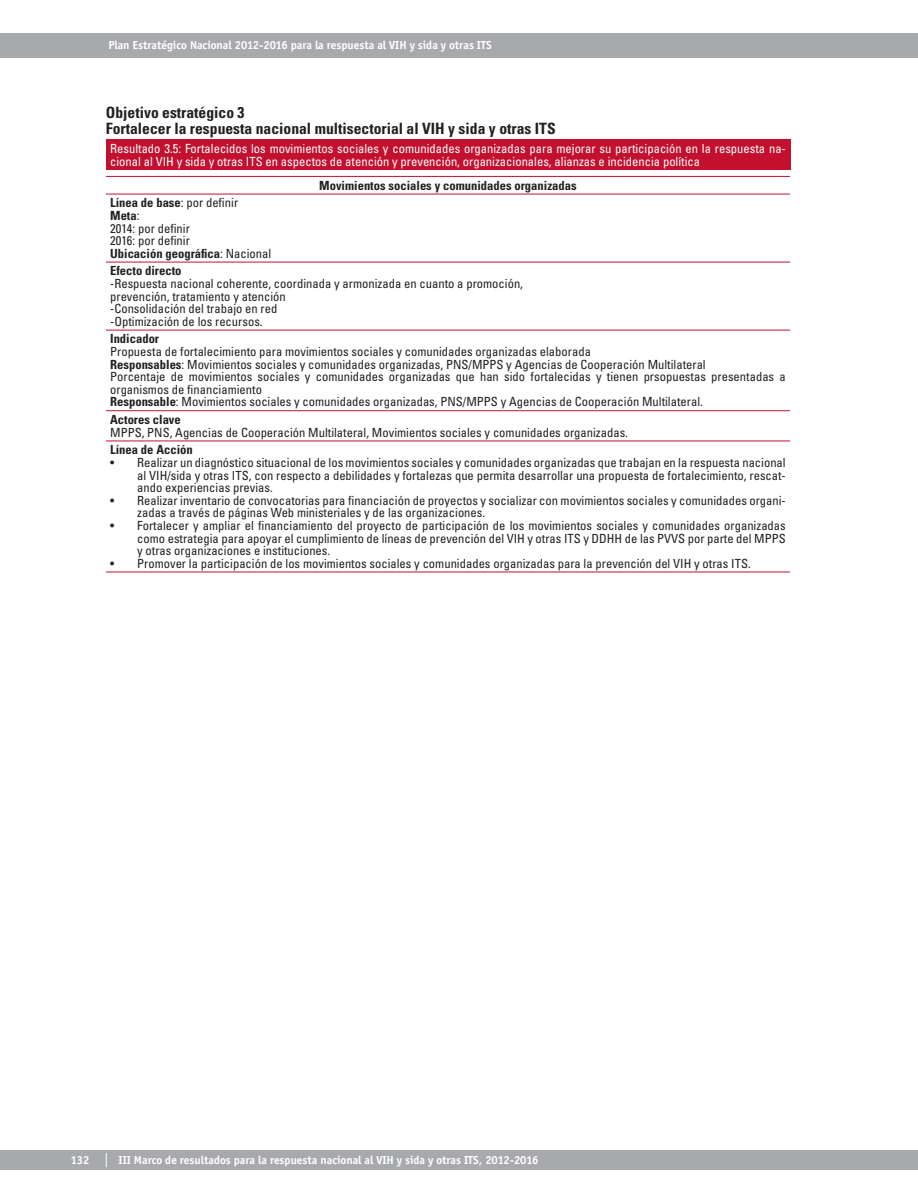
<style>
.page{position:relative;width:918px;height:1188px;background:#fff}
.page>*{position:absolute;margin:0;border:0;box-sizing:border-box;transform-origin:0 0}
.titulo_2{font:700 condensed 15.6px "Univers LT Std";color:#231f20}
.TEXTO_CELDA{font:condensed 12.6px/12.6px "Univers LT Std";color:#231f20}
.Cabezl{font:condensed 12.6px/12.6px "Univers LT Std";color:#fff}
.TEXTO_CELDA-2{font:700 condensed 12.6px "Univers LT Std";color:#231f20}
.t1{font:700 12px "Officina Sans";color:#fff}
.s1{font-weight:400}
.s2{font-weight:700}
</style>
<div class="page">
<div style="left:0;top:33px;width:918px;height:24px;background:#a8a9ad"></div>
<div style="left:0;top:1150px;width:918px;height:20px;background:#a8a9ad"></div>
<svg style="left:106px;top:1153px;width:1px;height:14px"></svg>
<div style="left:106px;top:140px;width:684px;height:30px;background:#c3102f"></div>
<hr style="left:106px;top:176px;width:684px;height:1px;background:#c3102f">
<hr style="left:106px;top:194px;width:684px;height:1px;background:#c3102f">
<hr style="left:106px;top:262px;width:684px;height:1px;background:#c3102f">
<hr style="left:106px;top:330px;width:684px;height:1px;background:#c3102f">
<hr style="left:106px;top:410px;width:684px;height:1px;background:#c3102f">
<hr style="left:106px;top:441px;width:684px;height:1px;background:#c3102f">
<hr style="left:106px;top:572px;width:684px;height:1px;background:#c3102f">
<p class="t1" style="left:108px;top:37px;width:385px">Plan Estratégico Nacional 2012-2016 para la respuesta al VIH y sida y otras ITS</p>
<p class="titulo_2" style="left:106px;top:103px;width:140px">Objetivo estratégico 3</p>
<p class="titulo_2" style="left:106px;top:119px;width:451px">Fortalecer la respuesta nacional multisectorial al VIH y sida y otras ITS</p>
<p class="Cabezl" style="left:110px;top:142px;width:677px">Resultado 3.5: Fortalecidos los movimientos sociales y comunidades organizadas para mejorar su participación en la respuesta na&shy;cional al VIH y sida y otras ITS en aspectos de atención y prevención, organizacionales, alianzas e incidencia política</p>
<p class="TEXTO_CELDA-2" style="left:319px;top:178px;width:259px">Movimientos sociales y comunidades organizadas</p>
<p class="TEXTO_CELDA-2" style="left:110px;top:195px;width:130px">Línea de base<span class="s1">: por definir</span></p>
<p class="TEXTO_CELDA-2" style="left:110px;top:208px;width:31px">Meta<span class="s1">:</span></p>
<p class="TEXTO_CELDA" style="left:110px;top:222px;width:81px">2014: por definir</p>
<p class="TEXTO_CELDA" style="left:110px;top:234px;width:81px">2016: por definir</p>
<p class="TEXTO_CELDA-2" style="left:110px;top:246px;width:162px">Ubicación geográfica<span class="s1">: Nacional</span></p>
<p class="TEXTO_CELDA-2" style="left:110px;top:263px;width:73px">Efecto directo</p>
<p class="TEXTO_CELDA" style="left:110px;top:277px;width:414px">-Respuesta nacional coherente, coordinada y armonizada en cuanto a promoción,</p>
<p class="TEXTO_CELDA" style="left:110px;top:290px;width:177px">prevención, tratamiento y atención</p>
<p class="TEXTO_CELDA" style="left:110px;top:302px;width:169px">-Consolidación del trabajo en red</p>
<p class="TEXTO_CELDA" style="left:110px;top:315px;width:154px">-Optimización de los recursos.</p>
<p class="TEXTO_CELDA-2" style="left:110px;top:331px;width:51px">Indicador</p>
<p class="TEXTO_CELDA" style="left:110px;top:345px;width:482px">Propuesta de fortalecimiento para movimientos sociales y comunidades organizadas elaborada</p>
<p class="TEXTO_CELDA" style="left:110px;top:358px;width:597px"><span class="s2">Responsables</span>: Movimientos sociales y comunidades organizadas, PNS/MPPS y Agencias de Cooperación Multilateral</p>
<p class="TEXTO_CELDA" style="left:110px;top:370px;width:677px">Porcentaje de movimientos sociales y comunidades organizadas que han sido fortalecidas y tienen prsopuestas presentadas a organismos de financiamiento</p>
<p class="TEXTO_CELDA" style="left:110px;top:396px;width:594px"><span class="s2">Responsable</span>: Movimientos sociales y comunidades organizadas, PNS/MPPS y Agencias de Cooperación Multilateral.</p>
<p class="TEXTO_CELDA-2" style="left:110px;top:412px;width:72px">Actores clave</p>
<p class="TEXTO_CELDA" style="left:110px;top:426px;width:519px">MPPS, PNS, Agencias de Cooperación Multilateral, Movimientos sociales y comunidades organizadas.</p>
<p class="TEXTO_CELDA-2" style="left:110px;top:442px;width:84px">Línea de Acción</p>
<p class="TEXTO_CELDA" style="left:137px;top:456px;width:650px;text-align:justify;text-indent:-27px">• Realizar un diagnóstico situacional de los movimientos sociales y comunidades organizadas que trabajan en la respuesta nacional al VIH/sida y otras ITS, con respecto a debilidades y fortalezas que permita desarrollar una propuesta de fortalecimiento, rescat&shy;ando experiencias previas.</p>
<p class="TEXTO_CELDA" style="left:137px;top:494px;width:650px;text-indent:-27px">• Realizar inventario de convocatorias para financiación de proyectos y socializar con movimientos sociales y comunidades organi&shy;zadas a través de páginas Web ministeriales y de las organizaciones.</p>
<p class="TEXTO_CELDA" style="left:137px;top:519px;width:650px;text-align:justify;text-indent:-27px">• Fortalecer y ampliar el financiamiento del proyecto de participación de los movimientos sociales y comunidades organizadas como estrategia para apoyar el cumplimiento de líneas de prevención del VIH y otras ITS y DDHH de las PVVS por parte del MPPS y otras organizaciones e instituciones.</p>
<p class="TEXTO_CELDA" style="left:110px;top:557px;width:642px">• Promover la participación de los movimientos sociales y comunidades organizadas para la prevención del VIH y otras ITS.</p>
<p class="t1" style="left:71px;top:1153px;width:20px">132</p>
<p class="t1" style="left:119px;top:1153px;width:421px">III Marco de resultados para la respuesta nacional al VIH y sida y otras ITS, 2012-2016</p>
</div>
